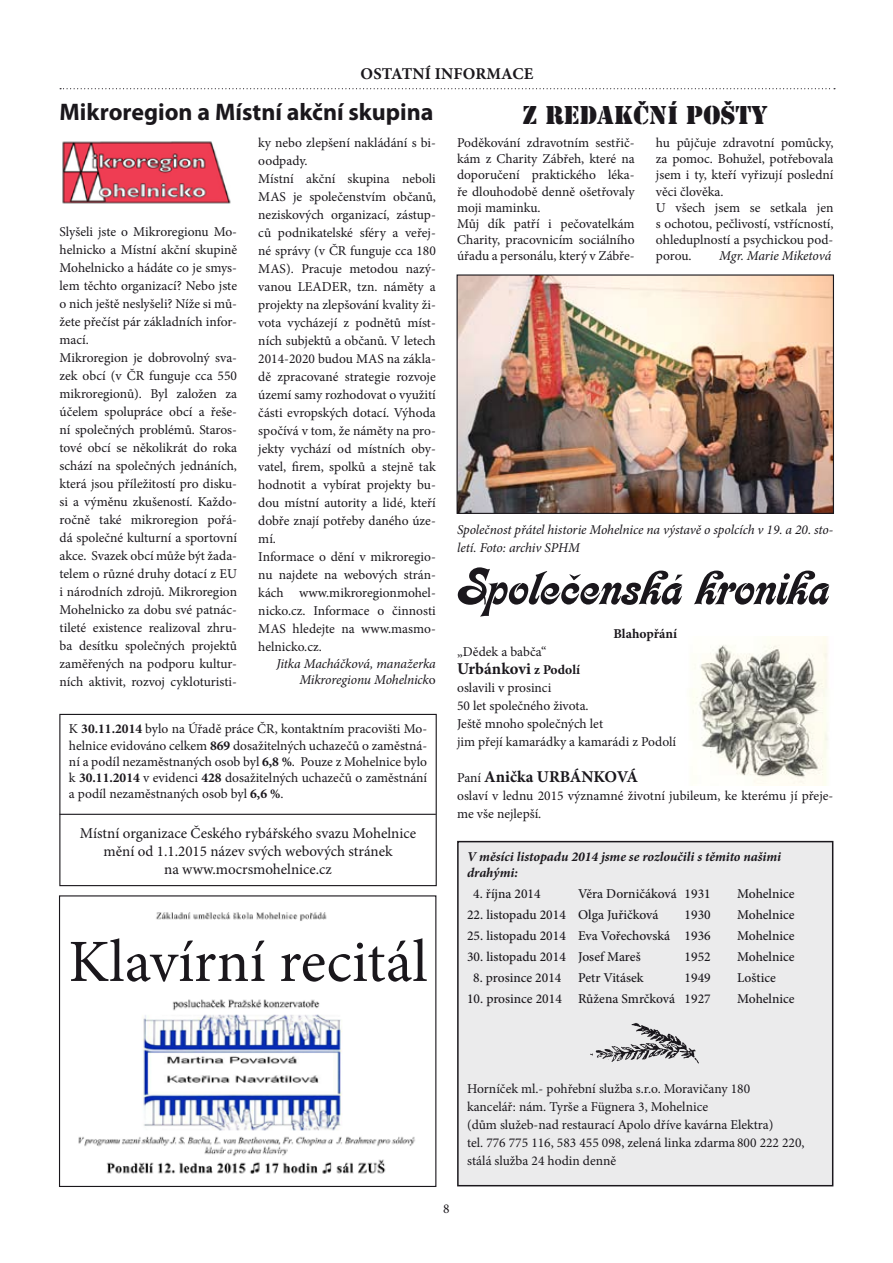
<style>
.page{position:relative;width:893px;height:1263px;background:#fff}
.page>*{position:absolute;margin:0;border:0;box-sizing:border-box;transform-origin:0 0}
.t1{font:60px "Minion Pro";letter-spacing:.005em;color:#1a171c}
.t2{font:54px "Kalligraphia DOT";color:#1a171c}
.t3{font:700 24px "Myriad Pro";color:#1a171c}
.t4{font:24px "Stamp";color:#1a171c}
.t5{font:700 16.5px "Minion Pro";letter-spacing:.005em;color:#1a171c}
.t6{font:15px/18px "Minion Pro";color:#1a171c;text-align:center}
.t7{font:13.5px/18px "Minion Pro";color:#1a171c}
.t8{font:500 13.5px "Minion Pro";color:#1a171c}
.t9{font:italic 13.5px/16.2px "Minion Pro";letter-spacing:-.01em;color:#1a171c;text-align:right}
.t10{font:italic 700 13.5px/16.2px "Minion Pro";letter-spacing:-.005em;color:#1a171c}
.t11{font:700 13.5px "Minion Pro";letter-spacing:-.005em;color:#1a171c}
.s1{font-style:normal}
.s2{font-size:13.5px}
.s3{font-weight:400;font-size:13.5px}
.s4{font-weight:700}
</style>
<div class="page">
<svg style="left:60px;top:88px;width:775px;height:1px"></svg>
<img style="left:62px;top:141px;width:169px;height:63px">
<img style="left:156px;top:912px;width:171px;height:9px">
<img style="left:459px;top:276px;width:373px;height:236px">
<div style="left:457px;top:274px;width:377px;height:240px;border:1px solid #1a171c"></div>
<div style="left:59px;top:714px;width:378px;height:172px;border:1px solid #1a171c"></div>
<div style="left:458px;top:842px;width:375px;height:344px;background:#ebebec"></div>
<div style="left:457px;top:841px;width:376px;height:345px;border:2px solid #1a171c"></div>
<img style="left:691px;top:636px;width:137px;height:149px">
<img style="left:78px;top:999px;width:337px;height:175px">
<div style="left:59px;top:895px;width:377px;height:292px;border:1px solid #1a171c"></div>
<hr style="left:60px;top:814px;width:376px;height:1px;background:#1a171c">
<img style="left:590px;top:1023px;width:109px;height:41px">
<p class="t5" style="left:361px;top:63px;width:174px">ostatní informace</p>
<h3 class="t3" style="left:60px;top:96px;width:376px">Mikroregion a Místní akční skupina</h3>
<h3 class="t4" style="left:523px;top:100px;width:246px">Z REDAKČNÍ POŠTY</h3>
<p class="t7" style="left:457px;top:135px;width:179px;line-height:16.2px">Poděkování zdravotním sestřič&shy;kám z Charity Zábřeh, které na doporučení praktického léka&shy;ře dlouhodobě denně ošetřovaly moji maminku.<br>Můj dík patří i pečovatelkám<br>Charity, pracovnicím sociálního úřadu a personálu, který v Zábře-</p>
<p class="t7" style="left:656px;top:135px;width:179px;line-height:16.2px">hu půjčuje zdravotní pomůcky, za pomoc. Bohužel, potřebovala jsem i ty, kteří vyřizují poslední věci člověka.<br>U všech jsem se setkala jen s ochotou, pečlivostí, vstřícností, ohleduplností a psychickou pod&shy;porou.</p>
<p class="t7" style="left:258px;top:134px;width:179px">ky nebo zlepšení nakládání s bi&shy;oodpady.<br>Místní akční skupina neboli<br>MAS je společenstvím občanů, neziskových organizací, zástup&shy;ců podnikatelské sféry a veřej&shy;né správy (v ČR funguje cca 180<br>MAS). Pracuje metodou nazý&shy;vanou LEADER, tzn. náměty a projekty na zlepšování kvality ži&shy;vota vycházejí z podnětů míst&shy;ních subjektů a občanů. V letech<br>2014-2020 budou MAS na zákla&shy;dě zpracované strategie rozvoje území samy rozhodovat o využití části evropských dotací. Výhoda spočívá v tom, že náměty na pro&shy;jekty vychází od místních oby&shy;vatel, firem, spolků a stejně tak hodnotit a vybírat projekty bu&shy;dou místní autority a lidé, kteří dobře znají potřeby daného úze&shy;mí.<br>Informace o dění v mikroregio&shy;nu najdete na webových strán&shy;kách www.mikroregionmohel&shy;nicko.cz. Informace o činnosti<br>MAS hledejte na www.masmo&shy;helnicko.cz.</p>
<p class="t9" style="left:277px;top:655px;width:161px">Jitka Macháčková, manažerka<br>Mikroregionu Mohelnick<span class="s1">o</span></p>
<p class="t7" style="left:60px;top:223px;width:179px">Slyšeli jste o Mikroregionu Mo&shy;helnicko a Místní akční skupině<br>Mohelnicko a hádáte co je smys&shy;lem těchto organizací? Nebo jste o nich ještě neslyšeli? Níže si mů&shy;žete přečíst pár základních infor&shy;mací.<br>Mikroregion je dobrovolný sva&shy;zek obcí (v ČR funguje cca 550 mikroregionů). Byl založen za účelem spolupráce obcí a řeše&shy;ní společných problémů. Staros&shy;tové obcí se několikrát do roka schází na společných jednáních, která jsou příležitostí pro disku&shy;si a výměnu zkušeností. Každo&shy;ročně také mikroregion pořá&shy;dá společné kulturní a sportovní akce. Svazek obcí může být žada&shy;telem o různé druhy dotací z EU i národních zdrojů. Mikroregion<br>Mohelnicko za dobu své patnác&shy;tileté existence realizoval zhru&shy;ba desítku společných projektů zaměřených na podporu kultur&shy;ních aktivit, rozvoj cykloturisti-</p>
<p class="t9" style="left:719px;top:248px;width:114px">Mgr. Marie Miketová</p>
<p class="t9" style="left:457px;top:521px;width:378px;line-height:18px;text-align:left">Společnost přátel historie Mohelnice na výstavě o spolcích v 19. a 20. sto&shy;letí. Foto: archiv SPHM</p>
<h2 class="t2" style="left:457px;top:559px;width:374px">Společenská kronika</h2>
<p class="t11" style="left:613px;top:624px;width:65px">Blahopřání</p>
<p class="t7" style="left:457px;top:642px;width:91px">„Dědek a babča“</p>
<p class="t5" style="left:457px;top:657px;width:124px">Urbánkovi <span class="s2">z Podolí</span></p>
<p class="t7" style="left:457px;top:678px;width:221px">oslavili v prosinci<br>50 let společného života.<br>Ještě mnoho společných let<br>jim přejí kamarádky a kamarádi z Podolí</p>
<p class="t5" style="left:457px;top:765px;width:183px"><span class="s3">Paní</span> Anička URBÁNKOVÁ</p>
<p class="t7" style="left:457px;top:786px;width:378px">oslaví v lednu 2015 významné životní jubileum, ke kterému jí přeje&shy;me vše nejlepší.</p>
<p class="t7" style="left:69px;top:721px;width:360px;line-height:16.2px;text-align:justify">K <span class="s4">30.11.2014</span> bylo na Úřadě práce ČR, kontaktním pracovišti Mo&shy;helnice evidováno celkem <span class="s4">869</span> dosažitelných uchazečů o zaměstná&shy;ní a podíl nezaměstnaných osob byl <span class="s4">6,8 %</span>. Pouze z Mohelnice bylo k <span class="s4">30.11.2014</span> v evidenci <span class="s4">428</span> dosažitelných uchazečů o zaměstnání a podíl nezaměstnaných osob byl <span class="s4">6,6 %</span>.</p>
<p class="t6" style="left:80px;top:824px;width:338px">Místní organizace Českého rybářského svazu Mohelnice mění od 1.1.2015 název svých webových stránek<br>na www.mocrsmohelnice.cz</p>
<p class="t10" style="left:467px;top:848px;width:316px">V měsíci listopadu 2014 jsme se rozloučili s těmito našimi drahými:</p>
<p class="t8" style="left:473px;top:884px;width:69px">4. října 2014</p>
<p class="t8" style="left:578px;top:884px;width:134px">Věra Dorničáková 1931</p>
<p class="t8" style="left:737px;top:884px;width:59px">Mohelnice</p>
<p class="t8" style="left:467px;top:905px;width:193px">22. listopadu 2014 Olga Juřičková</p>
<p class="t8" style="left:685px;top:905px;width:28px">1930</p>
<p class="t8" style="left:737px;top:905px;width:59px">Mohelnice</p>
<p class="t8" style="left:467px;top:926px;width:245px">25. listopadu 2014 Eva Vořechovská 1936</p>
<p class="t8" style="left:737px;top:926px;width:59px">Mohelnice</p>
<p class="t8" style="left:467px;top:947px;width:175px">30. listopadu 2014 Josef Mareš</p>
<p class="t8" style="left:685px;top:947px;width:28px">1952</p>
<p class="t8" style="left:737px;top:947px;width:59px">Mohelnice</p>
<p class="t8" style="left:473px;top:968px;width:172px">8. prosince 2014 Petr Vitásek</p>
<p class="t8" style="left:685px;top:968px;width:28px">1949</p>
<p class="t8" style="left:737px;top:968px;width:40px">Loštice</p>
<p class="t8" style="left:467px;top:989px;width:245px">10. prosince 2014 Růžena Smrčková 1927</p>
<p class="t8" style="left:737px;top:989px;width:59px">Mohelnice</p>
<h1 class="t1" style="left:68px;top:921px;width:361px">Klavírní recitál</h1>
<p class="t7" style="left:443px;top:1200px;width:8px">8</p>
<p class="t7" style="left:467px;top:1080px;width:339px">Horníček ml.- pohřební služba s.r.o. Moravičany 180<br>kancelář: nám. Tyrše a Fügnera 3, Mohelnice<br>(dům služeb-nad restaurací Apolo dříve kavárna Elektra)<br>tel. 776 775 116, 583 455 098, zelená linka zdarma 800 222 220, stálá služba 24 hodin denně</p>
</div>
